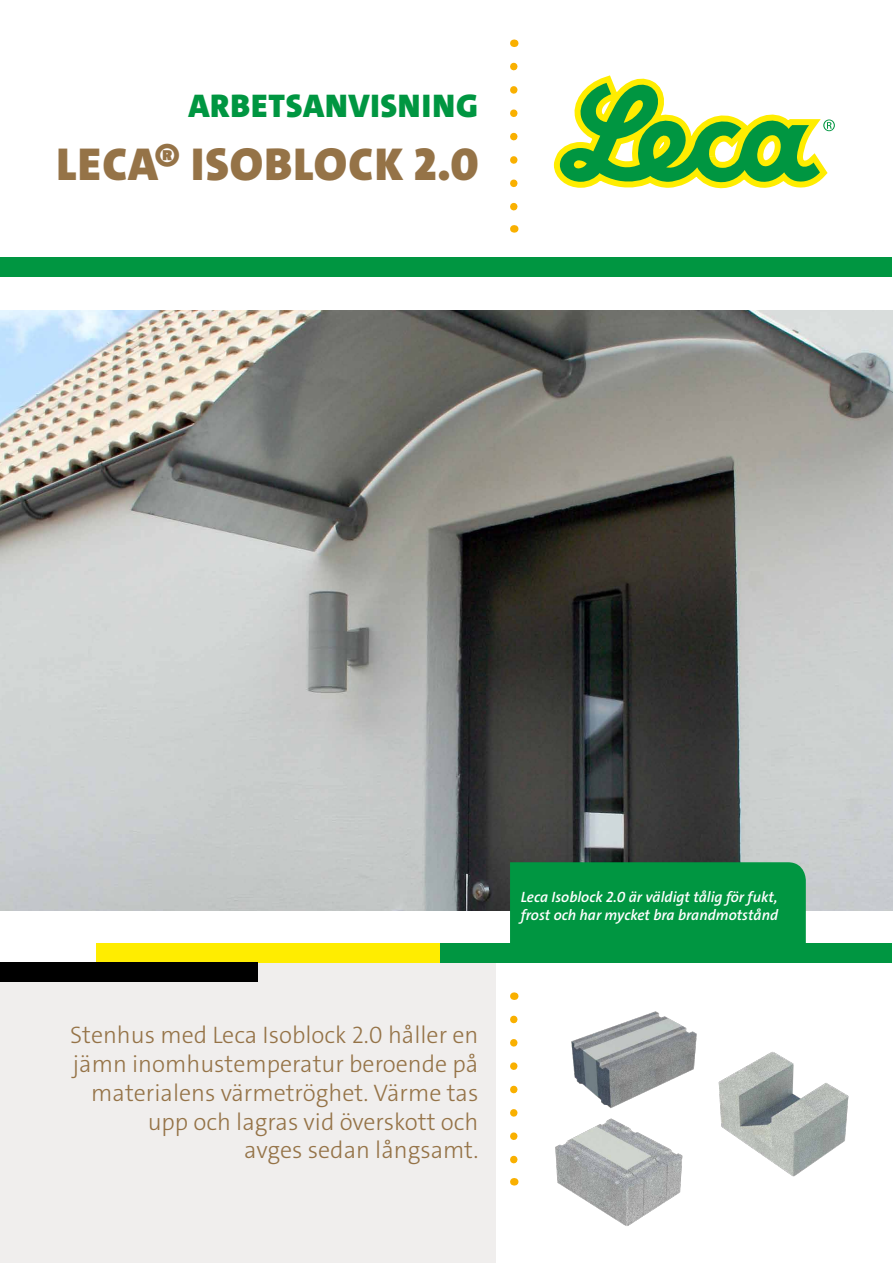
<style>
.page{position:relative;width:893px;height:1263px;background:#fff}
.page>*{position:absolute;margin:0;border:0;box-sizing:border-box;transform-origin:0 0}
.t1{font:900 46.5px "The Sans C4 s";letter-spacing:.025em;color:#957347}
.t2{font:900 33px "The Sans C4 s";letter-spacing:.025em;color:#009641}
.t3{font:300 24px/28.8px "The Sans C4 s";color:#957347;text-align:right}
.t4{font:italic 600 15px/18px "The Sans C4 s";color:#fff}
</style>
<div class="page">
<img style="left:0;top:310px;width:893px;height:601px">
<div style="left:0;top:962px;width:496px;height:301px;background:#f0eeed"></div>
<svg style="left:553px;top:75px;width:282px;height:114px"></svg>
<div style="left:439px;top:943px;width:453px;height:19px;background:#009641"></div>
<div style="left:96px;top:943px;width:343px;height:19px;background:#ffed00"></div>
<div style="left:0;top:962px;width:257px;height:20px;background:#000"></div>
<div style="left:0;top:257px;width:892px;height:19px;background:#009641"></div>
<svg style="left:510px;top:66px;width:7px;height:145px"></svg>
<div style="left:510px;top:862px;width:296px;height:81px;background:#009641"></div>
<svg style="left:510px;top:1019px;width:7px;height:145px"></svg>
<img style="left:571px;top:1011px;width:126px;height:97px">
<img style="left:555px;top:1118px;width:128px;height:108px">
<img style="left:718px;top:1052px;width:131px;height:125px">
<h2 class="t2" style="left:188px;top:84px;width:291px">ARBETSANVISNING</h2>
<h1 class="t1" style="left:57px;top:134px;width:423px">LECA® ISOBLOCK 2.0</h1>
<p class="t3" style="left:70px;top:1021px;width:410px">Stenhus med Leca Isoblock 2.0 håller en jämn inomhustemperatur beroende på materialens värmetröghet. Värme tas upp och lagras vid överskott och<br>avges sedan långsamt.</p>
<p class="t4" style="left:521px;top:888px;width:259px">Leca Isoblock 2.0 är väldigt tålig för fukt, frost och har mycket bra brandmotstånd</p>
</div>
